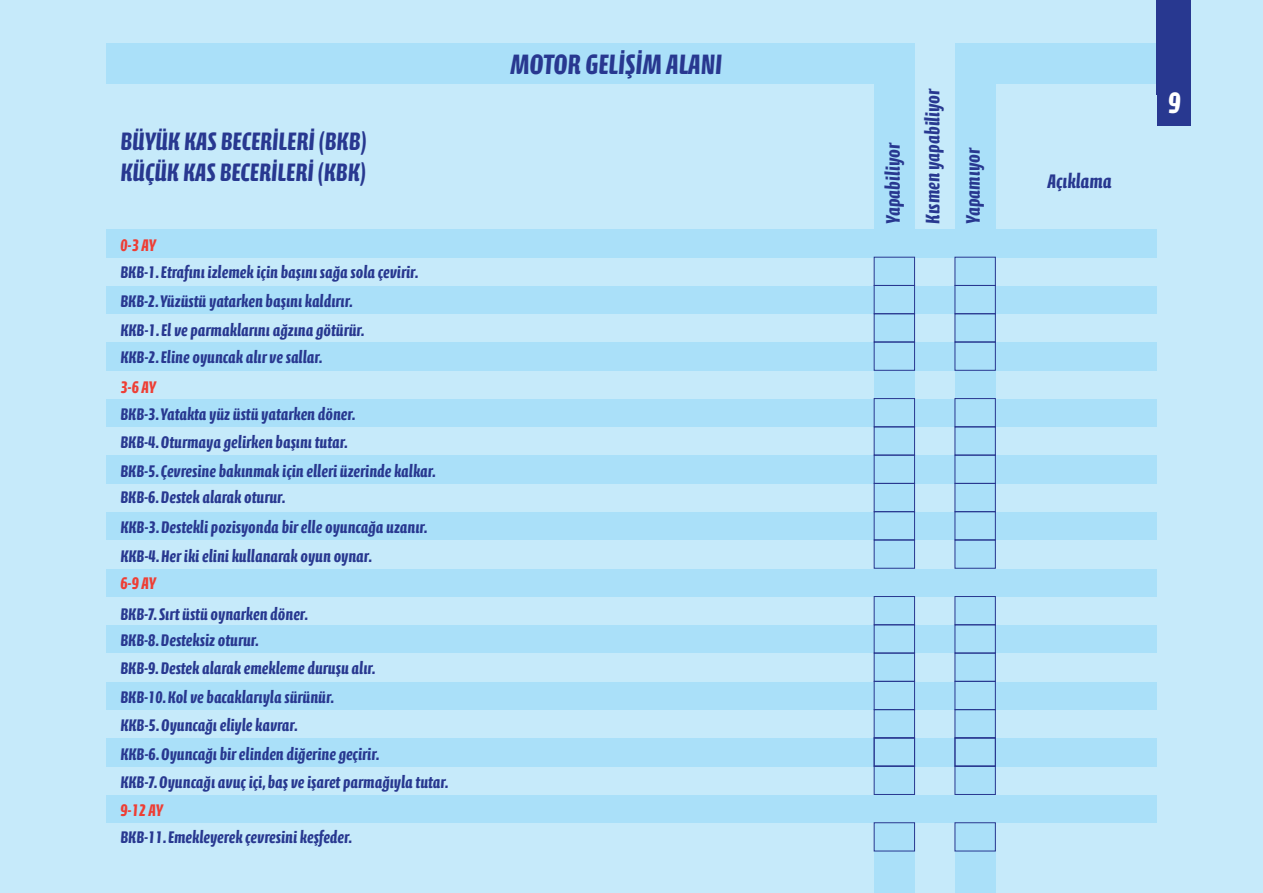
<style>
.page{position:relative;width:1263px;height:893px;background:#c6eafa}
.page>*{position:absolute;margin:0;border:0;box-sizing:border-box;transform-origin:0 0}
.t1{font:700 30px "Calcite Pro";color:#fff}
.t2{font:700 28.5px "Calcite Pro";color:#283890}
.t3{font:700 25.65px/30.8px "Calcite Pro";color:#283890}
.t4{font:700 19.95px "Calcite Pro";color:#283890}
.t5{font:700 17.1px/25.7px "Calcite Pro";color:#283890}
.t6{font:700 17.1px "Calcite Pro";letter-spacing:-.01em;color:#ee3e35}
</style>
<div class="page">
<div style="left:107px;top:43px;width:1050px;height:40px;background:#aae0f9"></div>
<div style="left:1157px;top:0;width:34px;height:126px;background:#283890"></div>
<div style="left:914px;top:43px;width:41px;height:808px;background:#c6eafa"></div>
<div style="left:107px;top:794px;width:1050px;height:29px;background:#aae0f9"></div>
<div style="left:107px;top:738px;width:1050px;height:28px;background:#aae0f9"></div>
<div style="left:107px;top:681px;width:1050px;height:29px;background:#aae0f9"></div>
<div style="left:107px;top:625px;width:1050px;height:28px;background:#aae0f9"></div>
<div style="left:107px;top:568px;width:1050px;height:28px;background:#aae0f9"></div>
<div style="left:107px;top:512px;width:1050px;height:28px;background:#aae0f9"></div>
<div style="left:107px;top:455px;width:1050px;height:28px;background:#aae0f9"></div>
<div style="left:107px;top:399px;width:1050px;height:28px;background:#aae0f9"></div>
<div style="left:107px;top:342px;width:1050px;height:28px;background:#aae0f9"></div>
<div style="left:107px;top:285px;width:1050px;height:29px;background:#aae0f9"></div>
<div style="left:107px;top:229px;width:1050px;height:28px;background:#aae0f9"></div>
<div style="left:955px;top:43px;width:40px;height:850px;background:#aae0f9"></div>
<div style="left:874px;top:43px;width:40px;height:850px;background:#aae0f9"></div>
<div style="left:874px;top:257px;width:41px;height:29px;border:1px solid #283890"></div>
<div style="left:954px;top:257px;width:42px;height:29px;border:1px solid #283890"></div>
<div style="left:874px;top:285px;width:41px;height:29px;border:1px solid #283890"></div>
<div style="left:954px;top:285px;width:42px;height:29px;border:1px solid #283890"></div>
<div style="left:874px;top:313px;width:41px;height:29px;border:1px solid #283890"></div>
<div style="left:954px;top:313px;width:42px;height:29px;border:1px solid #283890"></div>
<div style="left:874px;top:342px;width:41px;height:29px;border:1px solid #283890"></div>
<div style="left:954px;top:342px;width:42px;height:29px;border:1px solid #283890"></div>
<div style="left:874px;top:398px;width:41px;height:29px;border:1px solid #283890"></div>
<div style="left:954px;top:398px;width:42px;height:29px;border:1px solid #283890"></div>
<div style="left:874px;top:426px;width:41px;height:29px;border:1px solid #283890"></div>
<div style="left:954px;top:426px;width:42px;height:29px;border:1px solid #283890"></div>
<div style="left:874px;top:455px;width:41px;height:29px;border:1px solid #283890"></div>
<div style="left:954px;top:455px;width:42px;height:29px;border:1px solid #283890"></div>
<div style="left:874px;top:483px;width:41px;height:29px;border:1px solid #283890"></div>
<div style="left:954px;top:483px;width:42px;height:29px;border:1px solid #283890"></div>
<div style="left:874px;top:511px;width:41px;height:29px;border:1px solid #283890"></div>
<div style="left:954px;top:511px;width:42px;height:29px;border:1px solid #283890"></div>
<div style="left:874px;top:540px;width:41px;height:29px;border:1px solid #283890"></div>
<div style="left:954px;top:540px;width:42px;height:29px;border:1px solid #283890"></div>
<div style="left:874px;top:596px;width:41px;height:29px;border:1px solid #283890"></div>
<div style="left:954px;top:596px;width:42px;height:29px;border:1px solid #283890"></div>
<div style="left:874px;top:624px;width:41px;height:29px;border:1px solid #283890"></div>
<div style="left:954px;top:624px;width:42px;height:29px;border:1px solid #283890"></div>
<div style="left:874px;top:653px;width:41px;height:29px;border:1px solid #283890"></div>
<div style="left:954px;top:653px;width:42px;height:29px;border:1px solid #283890"></div>
<div style="left:874px;top:681px;width:41px;height:29px;border:1px solid #283890"></div>
<div style="left:954px;top:681px;width:42px;height:29px;border:1px solid #283890"></div>
<div style="left:874px;top:709px;width:41px;height:29px;border:1px solid #283890"></div>
<div style="left:954px;top:709px;width:42px;height:29px;border:1px solid #283890"></div>
<div style="left:874px;top:737px;width:41px;height:29px;border:1px solid #283890"></div>
<div style="left:954px;top:737px;width:42px;height:29px;border:1px solid #283890"></div>
<div style="left:874px;top:766px;width:41px;height:29px;border:1px solid #283890"></div>
<div style="left:954px;top:766px;width:42px;height:29px;border:1px solid #283890"></div>
<div style="left:874px;top:822px;width:41px;height:29px;border:1px solid #283890"></div>
<div style="left:954px;top:822px;width:42px;height:29px;border:1px solid #283890"></div>
<h3 class="t3" style="left:120px;top:126px;width:248px">BÜYÜK KAS BECERİLERİ (BKB)<br>KÜÇÜK KAS BECERİLERİ (KBK)</h3>
<p class="t6" style="left:120px;top:235px;width:37px">0-3 AY</p>
<p class="t5" style="left:120px;top:260px;width:300px">BKB-1. Etrafını izlemek için başını sağa sola çevirir.</p>
<p class="t5" style="left:120px;top:289px;width:234px">BKB-2. Yüzüstü yatarken başını kaldırır.</p>
<p class="t5" style="left:120px;top:317px;width:246px">KKB-1. El ve parmaklarını ağzına götürür.</p>
<p class="t5" style="left:120px;top:345px;width:204px">KKB-2. Eline oyuncak alır ve sallar.</p>
<p class="t6" style="left:120px;top:377px;width:37px">3-6 AY</p>
<p class="t5" style="left:120px;top:402px;width:237px">BKB-3. Yatakta yüz üstü yatarken döner.</p>
<p class="t5" style="left:120px;top:429px;width:229px">BKB-4. Oturmaya gelirken başını tutar.</p>
<p class="t5" style="left:120px;top:459px;width:317px">BKB-5. Çevresine bakınmak için elleri üzerinde kalkar.<br>BKB-6. Destek alarak oturur.</p>
<p class="t5" style="left:120px;top:514px;width:309px">KKB-3. Destekli pozisyonda bir elle oyuncağa uzanır.</p>
<p class="t5" style="left:120px;top:543px;width:253px">KKB-4. Her iki elini kullanarak oyun oynar.</p>
<p class="t6" style="left:120px;top:573px;width:37px">6-9 AY</p>
<p class="t5" style="left:120px;top:601px;width:189px">BKB-7. Sırt üstü oynarken döner.</p>
<p class="t5" style="left:120px;top:656px;width:257px">BKB-9. Destek alarak emekleme duruşu alır.</p>
<p class="t5" style="left:120px;top:627px;width:140px">BKB-8. Desteksiz oturur.</p>
<p class="t5" style="left:120px;top:684px;width:216px">BKB-10. Kol ve bacaklarıyla sürünür.</p>
<p class="t5" style="left:120px;top:712px;width:179px">KKB-5. Oyuncağı eliyle kavrar.</p>
<p class="t5" style="left:120px;top:741px;width:261px">KKB-6. Oyuncağı bir elinden diğerine geçirir.</p>
<p class="t5" style="left:120px;top:769px;width:330px">KKB-7. Oyuncağı avuç içi, baş ve işaret parmağıyla tutar.</p>
<p class="t5" style="left:120px;top:824px;width:234px">BKB-11. Emekleyerek çevresini keşfeder.</p>
<p class="t6" style="left:120px;top:800px;width:44px">9-12 AY</p>
<h2 class="t2" style="left:510px;top:48px;width:213px">MOTOR GELİŞİM ALANI</h2>
<p class="t4" style="left:921px;top:224px;width:137px;rotate:-90deg">Kısmen yapabiliyor</p>
<p class="t4" style="left:881px;top:224px;width:82px;rotate:-90deg">Yapabiliyor</p>
<p class="t4" style="left:961px;top:224px;width:77px;rotate:-90deg">Yapamıyor</p>
<p class="t4" style="left:1047px;top:169px;width:66px">Açıklama</p>
<h1 class="t1" style="left:1168px;top:86px;width:14px">9</h1>
</div>
